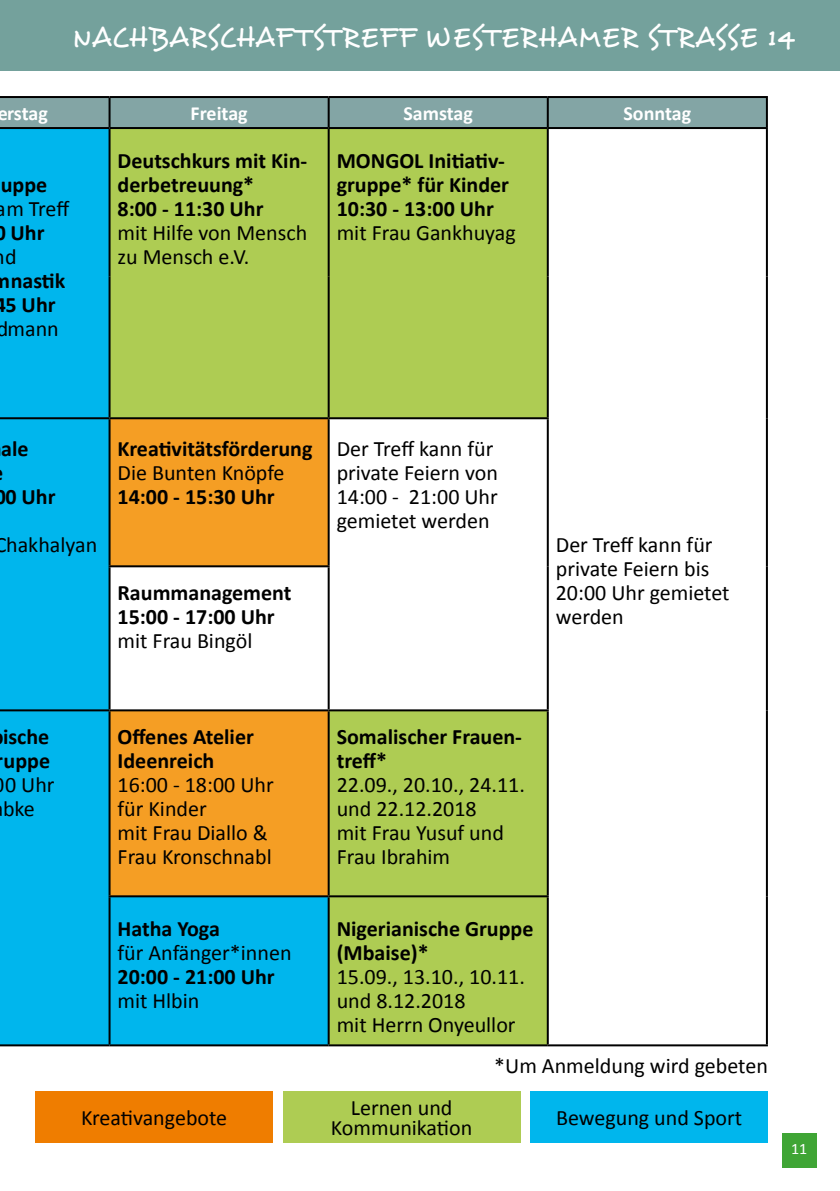
<style>
.page{position:relative;width:840px;height:1191px;background:#fff}
.page>*{position:absolute;margin:0;border:0;box-sizing:border-box;transform-origin:0 0}
.t1{font:28px "Desyrel";letter-spacing:.035em;color:#fff}
.t2{font:22px/24px "Calibri";color:#000}
.t3{font:700 22px/24px "Calibri";color:#000}
.t4{font:700 20px "Calibri";color:#fff}
.t5{font:16px "Calibri";color:#fff}
</style>
<div class="page">
<div style="left:781px;top:1133px;width:34px;height:34px;background:#3fa535"></div>
<div style="left:0;top:0;width:839px;height:70px;background:#74a19c"></div>
<div style="left:0;top:98px;width:765px;height:29px;background:#83a5a5"></div>
<svg style="left:329px;top:129px;width:217px;height:915px;fill:#aecc53"></svg>
<svg style="left:0;top:129px;width:327px;height:915px;background:#38bcba"></svg>
<svg style="left:110px;top:419px;width:217px;height:476px;fill:#f59e24"></svg>
<hr style="left:0;top:96px;width:109px;height:2px;background:#000">
<hr style="left:109px;top:96px;width:219px;height:2px;background:#000">
<hr style="left:108px;top:98px;width:2px;height:29px;background:#000">
<hr style="left:328px;top:96px;width:219px;height:2px;background:#000">
<hr style="left:327px;top:98px;width:2px;height:29px;background:#000">
<hr style="left:547px;top:96px;width:220px;height:2px;background:#000">
<hr style="left:546px;top:98px;width:2px;height:29px;background:#000">
<hr style="left:765px;top:98px;width:2px;height:29px;background:#000">
<hr style="left:0;top:127px;width:109px;height:2px;background:#000">
<hr style="left:109px;top:127px;width:219px;height:2px;background:#000">
<hr style="left:108px;top:129px;width:2px;height:147px;background:#000">
<hr style="left:328px;top:127px;width:219px;height:2px;background:#000">
<hr style="left:327px;top:129px;width:2px;height:147px;background:#000">
<hr style="left:547px;top:127px;width:220px;height:2px;background:#000">
<hr style="left:546px;top:129px;width:2px;height:147px;background:#000">
<hr style="left:765px;top:129px;width:2px;height:147px;background:#000">
<hr style="left:108px;top:276px;width:2px;height:141px;background:#000">
<hr style="left:327px;top:276px;width:2px;height:141px;background:#000">
<hr style="left:546px;top:276px;width:2px;height:141px;background:#000">
<hr style="left:765px;top:276px;width:2px;height:142px;background:#000">
<hr style="left:109px;top:417px;width:219px;height:2px;background:#000">
<hr style="left:328px;top:417px;width:220px;height:2px;background:#000">
<hr style="left:327px;top:419px;width:2px;height:146px;background:#000">
<hr style="left:546px;top:419px;width:2px;height:147px;background:#000">
<hr style="left:765px;top:418px;width:2px;height:148px;background:#000">
<hr style="left:108px;top:565px;width:221px;height:2px;background:#000">
<hr style="left:327px;top:567px;width:2px;height:142px;background:#000">
<hr style="left:546px;top:566px;width:2px;height:143px;background:#000">
<hr style="left:765px;top:566px;width:2px;height:144px;background:#000">
<hr style="left:328px;top:709px;width:220px;height:2px;background:#000">
<hr style="left:546px;top:711px;width:2px;height:184px;background:#000">
<hr style="left:765px;top:710px;width:2px;height:186px;background:#000">
<hr style="left:108px;top:897px;width:2px;height:147px;background:#000">
<hr style="left:328px;top:895px;width:220px;height:2px;background:#000">
<hr style="left:327px;top:897px;width:2px;height:147px;background:#000">
<hr style="left:546px;top:897px;width:2px;height:147px;background:#000">
<hr style="left:765px;top:896px;width:2px;height:148px;background:#000">
<hr style="left:0;top:1044px;width:109px;height:2px;background:#000">
<hr style="left:109px;top:1044px;width:219px;height:2px;background:#000">
<hr style="left:328px;top:1044px;width:219px;height:2px;background:#000">
<hr style="left:547px;top:1044px;width:220px;height:2px;background:#000">
<hr style="left:0;top:417px;width:109px;height:2px;background:#000">
<hr style="left:108px;top:419px;width:2px;height:146px;background:#000">
<hr style="left:108px;top:567px;width:2px;height:142px;background:#000">
<hr style="left:0;top:709px;width:109px;height:2px;background:#000">
<hr style="left:109px;top:709px;width:219px;height:2px;background:#000">
<hr style="left:108px;top:711px;width:2px;height:184px;background:#000">
<hr style="left:327px;top:711px;width:2px;height:184px;background:#000">
<hr style="left:108px;top:895px;width:220px;height:2px;background:#000">
<div style="left:283px;top:1091px;width:237px;height:52px;background:#aecc53"></div>
<div style="left:530px;top:1091px;width:237px;height:52px;background:#00b6ed"></div>
<div style="left:35px;top:1091px;width:238px;height:52px;background:#ef7d00"></div>
<p class="t1" style="left:72px;top:20px;width:723px">NACHBARSCHAFTSTREFF WESTERHAMER STRASSE 14</p>
<p class="t4" style="left:-3px;top:101px;width:52px">erstag</p>
<p class="t4" style="left:190px;top:101px;width:59px">Freitag</p>
<p class="t4" style="left:403px;top:101px;width:71px">Samstag</p>
<p class="t4" style="left:623px;top:101px;width:69px">Sonntag</p>
<p class="t3" style="left:1px;top:173px;width:48px">uppe</p>
<p class="t2" style="left:-4px;top:197px;width:75px">am Treff</p>
<p class="t3" style="left:10px;top:221px;width:35px">Uhr</p>
<p class="t2" style="left:5px;top:245px;width:13px">d</p>
<p class="t3" style="left:-7px;top:269px;width:74px;text-align:center">mnastik<br>5 Uhr</p>
<p class="t2" style="left:-4px;top:317px;width:64px">dmann</p>
<p class="t3" style="left:117px;top:149px;width:191px">Deutschkurs mit Kin&shy;derbetreuung*<br>8:00 - 11:30 Uhr</p>
<p class="t2" style="left:117px;top:221px;width:191px">mit Hilfe von Mensch zu Mensch e.V.</p>
<p class="t3" style="left:336px;top:149px;width:174px">MONGOL Initiativ&shy;gruppe* für Kinder<br>10:30 - 13:00 Uhr</p>
<p class="t2" style="left:336px;top:221px;width:180px">mit Frau Gankhuyag</p>
<p class="t3" style="left:1px;top:425px;width:56px;line-height:48px">ale<br>0 Uhr</p>
<p class="t2" style="left:-6px;top:533px;width:104px">Chakhalyan</p>
<p class="t3" style="left:117px;top:437px;width:196px">Kreativitätsförderung</p>
<p class="t2" style="left:117px;top:461px;width:168px">Die Bunten Knöpfe</p>
<p class="t3" style="left:117px;top:485px;width:159px">14:00 - 15:30 Uhr</p>
<p class="t3" style="left:117px;top:581px;width:175px">Raummanagement<br>15:00 - 17:00 Uhr</p>
<p class="t2" style="left:117px;top:629px;width:136px">mit Frau Bingöl</p>
<p class="t2" style="left:336px;top:437px;width:163px">Der Treff kann für private Feiern von<br>14:00 - 21:00 Uhr gemietet werden</p>
<p class="t3" style="left:-4px;top:725px;width:56px;text-align:center">ische ruppe</p>
<p class="t2" style="left:3px;top:773px;width:53px">0 Uhr bke</p>
<p class="t3" style="left:117px;top:725px;width:138px">Offenes Atelier<br>Ideenreich</p>
<p class="t2" style="left:117px;top:773px;width:158px">16:00 - 18:00 Uhr für Kinder<br>mit Frau Diallo &amp;<br>Frau Kronschnabl</p>
<p class="t3" style="left:336px;top:725px;width:187px">Somalischer Frauen&shy;treff*</p>
<p class="t2" style="left:336px;top:773px;width:190px">22.09., 20.10., 24.11. und 22.12.2018<br>mit Frau Yusuf und<br>Frau Ibrahim</p>
<p class="t2" style="left:555px;top:533px;width:175px">Der Treff kann für private Feiern bis<br>20:00 Uhr gemietet werden</p>
<p class="t3" style="left:117px;top:917px;width:104px">Hatha Yoga</p>
<p class="t2" style="left:117px;top:941px;width:175px">für Anfänger*innen</p>
<p class="t3" style="left:117px;top:965px;width:159px">20:00 - 21:00 Uhr</p>
<p class="t2" style="left:117px;top:989px;width:83px">mit Hlbin</p>
<p class="t3" style="left:336px;top:917px;width:198px">Nigerianische Gruppe (Mbaise)*</p>
<p class="t2" style="left:336px;top:965px;width:190px">15.09., 13.10., 10.11. und 8.12.2018<br>mit Herrn Onyeullor</p>
<p class="t2" style="left:494px;top:1054px;width:275px">*Um Anmeldung wird gebeten</p>
<p class="t2" style="left:331px;top:1098px;width:143px;line-height:20px;text-align:center">Lernen und<br>Kommunikation</p>
<p class="t2" style="left:81px;top:1106px;width:148px">Kreativangebote</p>
<p class="t2" style="left:555px;top:1106px;width:188px">Bewegung und Sport</p>
<p class="t5" style="left:790px;top:1138px;width:18px">11</p>
</div>
